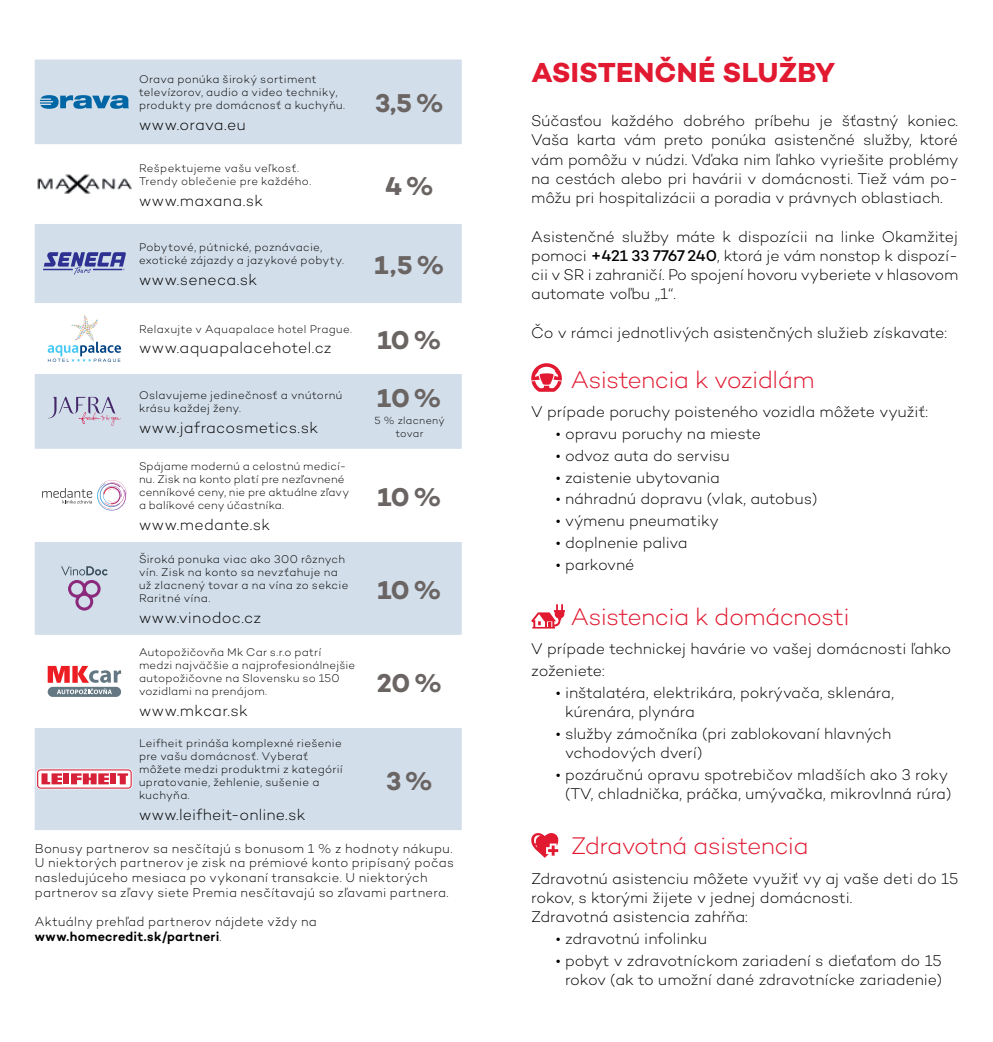
<style>
.page{position:relative;width:993px;height:1042px;background:#fff}
.page>*{position:absolute;margin:0;border:0;box-sizing:border-box;transform-origin:0 0}
.t1{font:700 28px "Campton";letter-spacing:.005em;color:#e11931}
.t2{font:700 26.25px "Campton";letter-spacing:-.02em;color:#6a6463}
.t3{font:300 24.5px "Campton";letter-spacing:-.03em;color:#e11931}
.t4{font:300 15.75px/19.2px "Campton";letter-spacing:-.005em;color:#000}
.t5{font:300 15.75px "Campton";letter-spacing:.015em;color:#000}
.t6{font:300 15.75px "Campton";letter-spacing:.02em;color:#000}
.t7{font:300 13.12px/14.7px "Campton";letter-spacing:.025em;color:#000}
.t8{font:300 11.38px/13.1px "Campton";letter-spacing:.025em;color:#000}
.t9{font:300 10.5px/12.6px "Campton";letter-spacing:.03em;color:#000;text-align:center}
.s1{font-weight:600}
.s2{font-weight:500}
</style>
<div class="page">
<div style="left:35px;top:60px;width:426px;height:770px;background:#d2deea"></div>
<svg style="left:35px;top:144px;width:426px;height:584px"></svg>
<svg style="left:40px;top:95px;width:89px;height:14px"></svg>
<img style="left:37px;top:174px;width:95px;height:20px">
<hr style="left:43px;top:269px;width:30px;height:1px;background:#2e3092">
<svg style="left:44px;top:252px;width:82px;height:23px;background:#868dc1"></svg>
<svg style="left:48px;top:315px;width:73px;height:47px"></svg>
<svg style="left:48px;top:397px;width:73px;height:29px;background:#c1c2d6"></svg>
<img style="left:98px;top:480px;width:29px;height:29px">
<img style="left:97px;top:483px;width:29px;height:27px">
<img style="left:103px;top:487px;width:18px;height:17px">
<svg style="left:42px;top:488px;width:50px;height:15px"></svg>
<svg style="left:61px;top:566px;width:47px;height:44px;background:#bbb5cd"></svg>
<svg style="left:48px;top:687px;width:73px;height:10px"></svg>
<svg style="left:48px;top:666px;width:73px;height:28px"></svg>
<svg style="left:36px;top:768px;width:96px;height:21px"></svg>
<svg style="left:37px;top:769px;width:95px;height:19px"></svg>
<div style="left:38px;top:770px;width:93px;height:17px;background:#fff;border-radius:2px"></div>
<svg style="left:41px;top:773px;width:21px;height:11px"></svg>
<div style="left:63px;top:773px;width:6px;height:11px;background:#d72138"></div>
<svg style="left:71px;top:773px;width:38px;height:11px"></svg>
<svg style="left:117px;top:773px;width:11px;height:11px"></svg>
<div style="left:110px;top:773px;width:6px;height:11px;background:#d72138"></div>
<svg style="left:531px;top:363px;width:30px;height:29px"></svg>
<svg style="left:531px;top:604px;width:33px;height:24px"></svg>
<svg style="left:531px;top:833px;width:27px;height:25px"></svg>
<p class="t8" style="left:139px;top:72px;width:207px">Orava ponúka široký sortiment televízorov, audio a video techniky, produkty pre domácnosť a kuchyňu.</p>
<p class="t5" style="left:139px;top:115px;width:108px">www.orava.eu</p>
<p class="t8" style="left:139px;top:161px;width:174px">Rešpektujeme vašu veľkosť.<br>Trendy oblečenie pre každého.</p>
<p class="t6" style="left:139px;top:190px;width:126px">www.maxana.sk</p>
<p class="t8" style="left:139px;top:240px;width:206px">Pobytové, pútnické, poznávacie, exotické zájazdy a jazykové pobyty.</p>
<p class="t5" style="left:139px;top:270px;width:120px">www.seneca.sk</p>
<p class="t8" style="left:139px;top:322px;width:214px">Relaxujte v Aquapalace hotel Prague.</p>
<p class="t5" style="left:139px;top:338px;width:194px">www.aquapalacehotel.cz</p>
<p class="t8" style="left:139px;top:388px;width:205px">Oslavujeme jedinečnosť a vnútornú krásu každej ženy.</p>
<p class="t5" style="left:139px;top:418px;width:180px">www.jafracosmetics.sk</p>
<p class="t8" style="left:139px;top:459px;width:212px">Spájame modernú a celostnú medicí&shy;nu. Zisk na konto platí pre nezľavnené cenníkové ceny, nie pre aktuálne zľavy a balíkové ceny účastníka.</p>
<p class="t5" style="left:139px;top:515px;width:133px">www.medante.sk</p>
<p class="t8" style="left:139px;top:552px;width:211px">Široká ponuka viac ako 300 rôznych vín. Zisk na konto sa nevzťahuje na už zlacnený tovar a na vína zo sekcie<br>Raritné vína.</p>
<p class="t5" style="left:139px;top:608px;width:123px">www.vinodoc.cz</p>
<p class="t8" style="left:139px;top:645px;width:218px">Autopožičovňa Mk Car s.r.o patrí medzi najväčšie a najprofesionálnejšie autopožičovne na Slovensku so 150 vozidlami na prenájom.</p>
<p class="t5" style="left:139px;top:701px;width:110px">www.mkcar.sk</p>
<p class="t8" style="left:139px;top:736px;width:205px">Leifheit prináša komplexné riešenie pre vašu domácnosť. Vyberať môžete medzi produktmi z kategórií upratovanie, žehlenie, sušenie a kuchyňa.</p>
<p class="t5" style="left:139px;top:805px;width:168px">www.leifheit-online.sk</p>
<h2 class="t2" style="left:375px;top:87px;width:71px">3,5 %</h2>
<h2 class="t2" style="left:385px;top:169px;width:51px">4 %</h2>
<h2 class="t2" style="left:374px;top:248px;width:72px">1,5 %</h2>
<h2 class="t2" style="left:377px;top:323px;width:66px">10 %</h2>
<h2 class="t2" style="left:377px;top:381px;width:66px">10 %</h2>
<p class="t9" style="left:374px;top:414px;width:72px">5 % zlacnený tovar</p>
<h2 class="t2" style="left:377px;top:480px;width:66px">10 %</h2>
<h2 class="t2" style="left:377px;top:573px;width:66px">10 %</h2>
<h2 class="t2" style="left:376px;top:666px;width:67px">20 %</h2>
<h2 class="t2" style="left:386px;top:764px;width:49px">3 %</h2>
<p class="t7" style="left:35px;top:840px;width:420px">Bonusy partnerov sa nesčítajú s bonusom 1 % z hodnoty nákupu.<br>U niektorých partnerov je zisk na prémiové konto pripísaný počas nasledujúceho mesiaca po vykonaní transakcie. U niektorých partnerov sa zľavy siete Premia nesčítavajú so zľavami partnera.</p>
<p class="t7" style="left:35px;top:914px;width:283px">Aktuálny prehľad partnerov nájdete vždy na <span class="s1">www.homecredit.sk/partneri</span>.</p>
<h1 class="t1" style="left:531px;top:55px;width:305px">ASISTENČNÉ SLUŽBY</h1>
<p class="t4" style="left:531px;top:111px;width:428px;text-align:justify">Súčasťou každého dobrého príbehu je šťastný koniec.<br>Vaša karta vám preto ponúka asistenčné služby, ktoré vám pomôžu v núdzi. Vďaka nim ľahko vyriešite problémy na cestách alebo pri havárii v domácnosti. Tiež vám po&shy;môžu pri hospitalizácii a poradia v právnych oblastiach.</p>
<p class="t4" style="left:531px;top:226px;width:428px;text-align:justify">Asistenčné služby máte k dispozícii na linke Okamžitej pomoci <span class="s2">+421 33 7767 240</span>, ktorá je vám nonstop k dispozí&shy;cii v SR i zahraničí. Po spojení hovoru vyberiete v hlasovom automate voľbu „1“.</p>
<p class="t4" style="left:531px;top:322px;width:417px">Čo v rámci jednotlivých asistenčných služieb získavate:</p>
<h3 class="t3" style="left:570px;top:365px;width:245px">Asistencia k vozidlám</h3>
<p class="t4" style="left:531px;top:402px;width:398px">V prípade poruchy poisteného vozidla môžete využiť:</p>
<p class="t4" style="left:555px;top:424px;width:207px">• opravu poruchy na mieste</p>
<p class="t4" style="left:555px;top:446px;width:176px">• odvoz auta do servisu</p>
<p class="t4" style="left:555px;top:467px;width:166px">• zaistenie ubytovania</p>
<p class="t4" style="left:555px;top:489px;width:263px">• náhradnú dopravu (vlak, autobus)</p>
<p class="t4" style="left:555px;top:511px;width:165px">• výmenu pneumatiky</p>
<p class="t4" style="left:555px;top:533px;width:133px">• doplnenie paliva</p>
<p class="t4" style="left:555px;top:554px;width:80px">• parkovné</p>
<h3 class="t3" style="left:570px;top:601px;width:280px">Asistencia k domácnosti</h3>
<p class="t4" style="left:531px;top:638px;width:421px;line-height:21.7px">V prípade technickej havárie vo vašej domácnosti ľahko zoženiete:</p>
<p class="t4" style="left:565px;top:682px;width:330px;text-indent:-9px">• inštalatéra, elektrikára, pokrývača, sklenára, kúrenára, plynára</p>
<p class="t4" style="left:565px;top:723px;width:327px;text-indent:-9px">• služby zámočníka (pri zablokovaní hlavných vchodových dverí)</p>
<p class="t4" style="left:555px;top:764px;width:397px;text-align:center">• pozáručnú opravu spotrebičov mladších ako 3 roky (TV, chladnička, práčka, umývačka, mikrovlnná rúra)</p>
<h3 class="t3" style="left:570px;top:831px;width:239px">Zdravotná asistencia</h3>
<p class="t4" style="left:531px;top:868px;width:428px">Zdravotnú asistenciu môžete využiť vy aj vaše deti do 15 rokov, s ktorými žijete v jednej domácnosti.<br>Zdravotná asistencia zahŕňa:</p>
<p class="t4" style="left:555px;top:928px;width:153px">• zdravotnú infolinku</p>
<p class="t4" style="left:555px;top:950px;width:387px;text-align:center">• pobyt v zdravotníckom zariadení s dieťaťom do 15 rokov (ak to umožní dané zdravotnícke zariadenie)</p>
</div>
